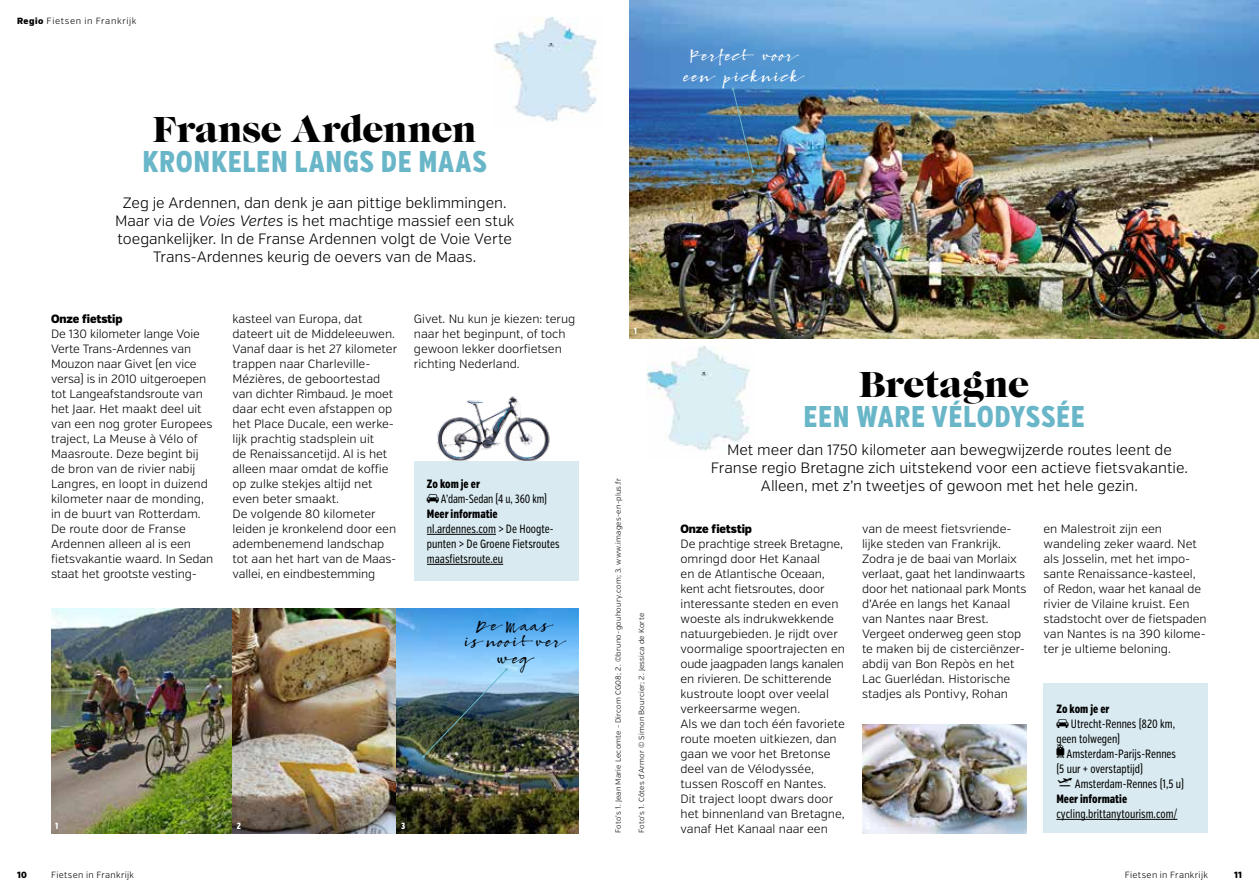
<style>
.page{position:relative;width:1259px;height:893px;background:#fff}
.page>*{position:absolute;margin:0;border:0;box-sizing:border-box;transform-origin:0 0}
.t1{font:37.5px "Caslon Gra D";color:#000}
.t2{font:800 30px "Verb Comp";letter-spacing:.025em;color:#69b6c9}
.t3{font:300 15px/18px "Verb";letter-spacing:-.005em;color:#000;text-align:center}
.t4{font:13.5px/21px "Bambusa Pro Regular";letter-spacing:-.045em;color:#fff;text-align:center}
.t5{font:13.5px/16.5px "Bambusa Pro Regular";letter-spacing:-.03em;color:#000;text-align:center}
.t6{font:300 12px/15px "Verb";color:#000}
.t7{font:12px/15px "Verb Comp";color:#000}
.t8{font:800 12px/15px "Verb Comp";color:#000}
.t9{font:900 12px "Verb Cond";letter-spacing:-.01em;color:#000}
.t10{font:300 9px "Verb";letter-spacing:.04em;color:#000}
.t11{font:300 9px "Verb";letter-spacing:.065em;color:#000}
.t12{font:800 9px "Verb Comp";color:#fff}
.t13{font:900 9px "Verb Cond";color:#000}
.t14{font:300 7.5px "Verb";letter-spacing:.025em;color:#000}
.s1{font-family:"Verb Cond";font-weight:900}
.s2{font-style:italic}
.s3{font-family:"Glyphyx One NF";font-weight:400}
.s4{font-weight:400}
.s5{font-weight:800}
.s6{font-family:"Glyphyx One NF"}
.s7{font-family:"Glyphyx One NF";font-size:13.5px}
</style>
<div class="page">
<img style="left:629px;top:0;width:630px;height:338px">
<img style="left:862px;top:724px;width:164px;height:109px">
<img style="left:51px;top:608px;width:527px;height:225px">
<img style="left:422px;top:668px;width:86px;height:90px">
<img style="left:493px;top:17px;width:104px;height:105px">
<img style="left:646px;top:347px;width:104px;height:104px">
<img style="left:437px;top:396px;width:113px;height:65px">
<img style="left:731px;top:88px;width:23px;height:85px">
<div style="left:1043px;top:683px;width:164px;height:150px;background:#d9eaf0"></div>
<hr style="left:1056px;top:819px;width:121px;height:1px;background:#000">
<div style="left:414px;top:461px;width:164px;height:120px;background:#d9eaf0"></div>
<hr style="left:427px;top:534px;width:69px;height:1px;background:#000">
<hr style="left:427px;top:564px;width:76px;height:1px;background:#000">
<p class="t11" style="left:17px;top:16px;width:121px"><span class="s1">Regio</span> Fietsen in Frankrijk</p>
<h1 class="t1" style="left:153px;top:107px;width:325px">Franse Ardennen</h1>
<h2 class="t2" style="left:142px;top:144px;width:346px">KRONKELEN LANGS DE MAAS</h2>
<p class="t3" style="left:115px;top:194px;width:401px">Zeg je Ardennen, dan denk je aan pittige beklimmingen.<br>Maar via de <span class="s2">Voies Vertes</span> is het machtige massief een stuk toegankelijker. In de Franse Ardennen volgt de Voie Verte Trans-Ardennes keurig de oevers van de Maas.</p>
<p class="t9" style="left:51px;top:312px;width:73px">Onze fietstip</p>
<p class="t6" style="left:51px;top:327px;width:164px">De 130 kilometer lange Voie<br>Verte Trans-Ardennes van<br>Mouzon naar Givet (en vice versa) is in 2010 uitgeroepen tot Langeafstandsroute van het Jaar. Het maakt deel uit van een nog groter Europees traject, La Meuse à Vélo of<br>Maasroute. Deze begint bij de bron van de rivier nabij<br>Langres, en loopt in duizend kilometer naar de monding, in de buurt van Rotterdam.<br>De route door de Franse<br>Ardennen alleen al is een fietsvakantie waard. In Sedan staat het grootste vesting-</p>
<p class="t6" style="left:232px;top:312px;width:166px">kasteel van Europa, dat dateert uit de Middeleeuwen.<br>Vanaf daar is het 27 kilometer trappen naar Charleville-<br>Mézières, de geboortestad van dichter Rimbaud. Je moet daar echt even afstappen op het Place Ducale, een werke&shy;lijk prachtig stadsplein uit<br>de Renaissancetijd. Al is het alleen maar omdat de koffie op zulke stekjes altijd net even beter smaakt.<br>De volgende 80 kilometer leiden je kronkelend door een adembenemend landschap tot aan het hart van de Maas&shy;vallei, en eindbestemming</p>
<p class="t6" style="left:414px;top:312px;width:163px">Givet. Nu kun je kiezen: terug naar het beginpunt, of toch gewoon lekker doorfietsen richting Nederland.</p>
<p class="t8" style="left:427px;top:477px;width:122px">Zo kom je er<br><span class="s3">}</span> <span class="s4">A’dam-Sedan (4 u, 360 km)<br></span>Meer informatie</p>
<p class="t7" style="left:427px;top:522px;width:134px">nl.ardennes.com &gt; De Hoogte&shy;punten &gt; De Groene Fietsroutes maasfietsroute.eu</p>
<p class="t5" style="left:460px;top:617px;width:101px">De Maas<br>is nooit ver weg</p>
<p class="t12" style="left:55px;top:820px;width:5px">1</p>
<p class="t12" style="left:237px;top:820px;width:6px">2</p>
<p class="t12" style="left:401px;top:820px;width:6px">3</p>
<p class="t4" style="left:680px;top:44px;width:119px">Perfect voor een picknick</p>
<p class="t12" style="left:634px;top:325px;width:5px">1</p>
<p class="t14" style="left:614px;top:833px;width:357px;rotate:-90deg">Foto’s 1. Jean Marie Lecomte - Dircom CG08; 2. ©bruno-gouhoury.com; 3. www.images-en-plus.fr</p>
<p class="t14" style="left:637px;top:833px;width:222px;rotate:-90deg">Foto’s 1. Côtes d’Armor © Simon Bourcier; 2. Jessica de Korte</p>
<h1 class="t1" style="left:859px;top:362px;width:171px">Bretagne</h1>
<h2 class="t2" style="left:803px;top:399px;width:283px">EEN WARE VÉLODYSSÉE</h2>
<p class="t3" style="left:711px;top:441px;width:478px">Met meer dan 1750 kilometer aan bewegwijzerde routes leent de<br>Franse regio Bretagne zich uitstekend voor een actieve fietsvakantie.<br>Alleen, met z’n tweetjes of gewoon met het hele gezin.</p>
<p class="t9" style="left:680px;top:522px;width:73px">Onze fietstip</p>
<p class="t6" style="left:680px;top:537px;width:166px">De prachtige streek Bretagne, omringd door Het Kanaal<br>en de Atlantische Oceaan, kent acht fietsroutes, door interessante steden en even woeste als indrukwekkende natuurgebieden. Je rijdt over voormalige spoortrajecten en oude jaagpaden langs kanalen en rivieren. De schitterende kustroute loopt over veelal verkeersarme wegen.<br>Als we dan toch één favoriete route moeten uitkiezen, dan gaan we voor het Bretonse deel van de Vélodyssée, tussen Roscoff en Nantes.<br>Dit traject loopt dwars door het binnenland van Bretagne, vanaf Het Kanaal naar een</p>
<p class="t6" style="left:862px;top:522px;width:166px">van de meest fietsvriende&shy;lijke steden van Frankrijk.<br>Zodra je de baai van Morlaix verlaat, gaat het landinwaarts door het nationaal park Monts d’Arée en langs het Kanaal van Nantes naar Brest.<br>Vergeet onderweg geen stop te maken bij de cisterciënzer&shy;abdij van Bon Repòs en het<br>Lac Guerlédan. Historische stadjes als Pontivy, Rohan</p>
<p class="t6" style="left:1043px;top:522px;width:165px">en Malestroit zijn een wandeling zeker waard. Net als Josselin, met het impo&shy;sante Renaissance-kasteel, of Redon, waar het kanaal de rivier de Vilaine kruist. Een stadstocht over de fietspaden van Nantes is na 390 kilome&shy;ter je ultieme beloning.</p>
<p class="t7" style="left:1056px;top:702px;width:121px"><span class="s5">Zo kom je er<br></span><span class="s6">}</span> Utrecht-Rennes (820 km, geen tolwegen)<br><span class="s7">%</span> Amsterdam-Parijs-Rennes (5 uur + overstaptijd)</p>
<p class="t7" style="left:1056px;top:777px;width:129px">✔ Amsterdam-Rennes (1,5 u)<br><span class="s5">Meer informatie</span></p>
<p class="t7" style="left:1056px;top:807px;width:122px">cycling.brittanytourism.com/</p>
<p class="t13" style="left:17px;top:869px;width:11px">10</p>
<p class="t10" style="left:51px;top:870px;width:85px">Fietsen in Frankrijk</p>
<p class="t10" style="left:1125px;top:870px;width:85px">Fietsen in Frankrijk</p>
<p class="t13" style="left:1234px;top:869px;width:9px">11</p>
</div>
